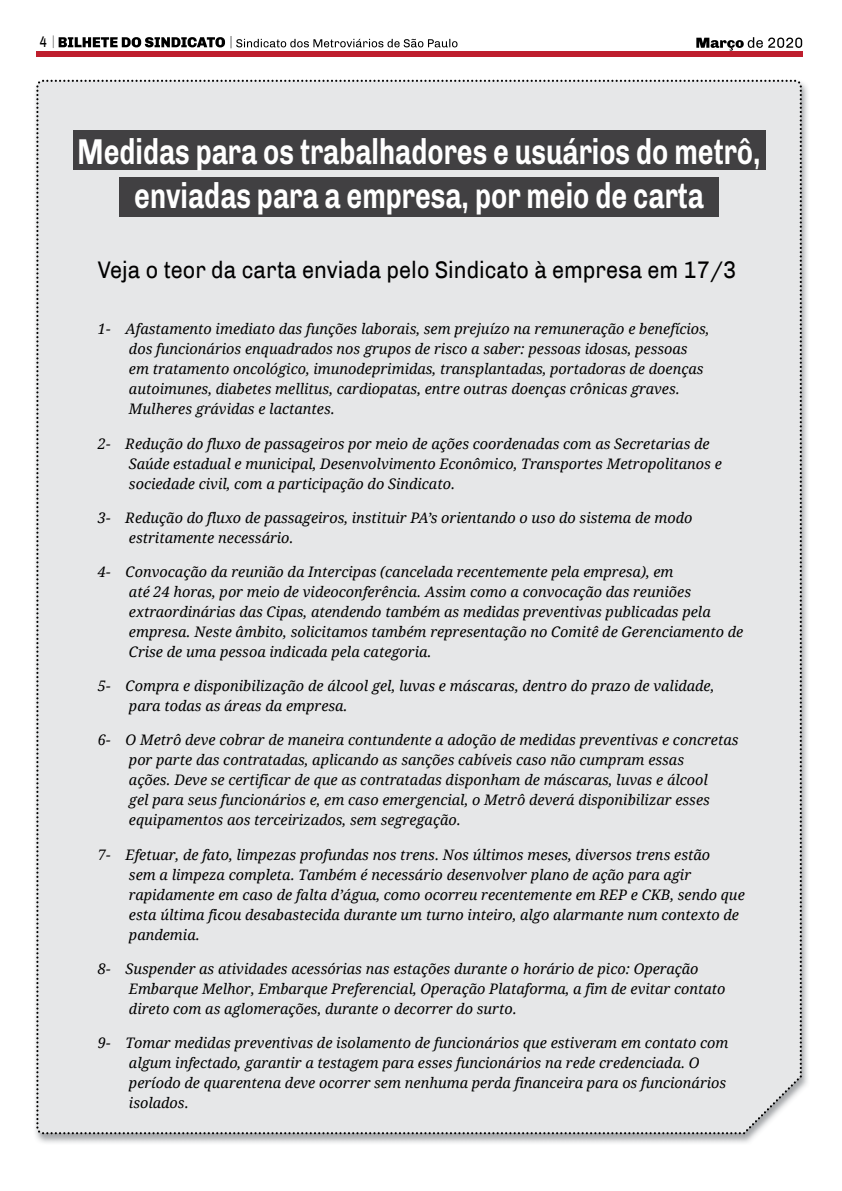
<style>
.page{position:relative;width:842px;height:1191px;background:#fff}
.page>*{position:absolute;margin:0;border:0;box-sizing:border-box;transform-origin:0 0}
.t1{font:700 36px/43.2px "Chivo";color:#fff;text-align:center;scale:.75 1}
.t2{font:24px "Chivo";color:#000;scale:.9 1}
.t3{font:15px "Chivo";color:#000;scale:.83 1}
.t4{font:italic 14.5px/20px "Droid Serif";color:#000}
.s1{font-family:"Exo";font-weight:200}
</style>
<div class="page">
<div style="left:36px;top:80px;width:766px;height:1054px;background:#e6e7e8"></div>
<div style="left:119px;top:177px;width:599px;height:40px;background:#414042"></div>
<div style="left:73px;top:130px;width:692px;height:40px;background:#414042"></div>
<svg style="left:59px;top:36px;width:398px;height:12px"></svg>
<svg style="left:696px;top:37px;width:106px;height:14px"></svg>
<div style="left:36px;top:52px;width:767px;height:5px;background:#be1e2d"></div>
<p class="t3" style="left:39px;top:33px;width:20px">4 <span class="s1">|</span></p>
<h1 class="t1" style="left:78px;top:130px;width:912px">Medidas para os trabalhadores e usuários do metrô, enviadas para a empresa, por meio de carta</h1>
<h2 class="t2" style="left:98px;top:255px;width:711px">Veja o teor da carta enviada pelo Sindicato à empresa em 17/3</h2>
<p class="t4" style="left:129px;top:319px;width:582px;text-indent:-31px">1- Afastamento imediato das funções laborais, sem prejuízo na remuneração e benefícios, dos funcionários enquadrados nos grupos de risco a saber: pessoas idosas, pessoas em tratamento oncológico, imunodeprimidas, transplantadas, portadoras de doenças autoimunes, diabetes mellitus, cardiopatas, entre outras doenças crônicas graves.<br>Mulheres grávidas e lactantes.</p>
<p class="t4" style="left:129px;top:433px;width:594px;text-indent:-31px">2- Redução do fluxo de passageiros por meio de ações coordenadas com as Secretarias de<br>Saúde estadual e municipal, Desenvolvimento Econômico, Transportes Metropolitanos e sociedade civil, com a participação do Sindicato.</p>
<p class="t4" style="left:129px;top:508px;width:565px;text-indent:-31px">3- Redução do fluxo de passageiros, instituir PA’s orientando o uso do sistema de modo estritamente necessário.</p>
<p class="t4" style="left:129px;top:562px;width:616px;text-indent:-31px">4- Convocação da reunião da Intercipas (cancelada recentemente pela empresa), em<br>até 24 horas, por meio de videoconferência. Assim como a convocação das reuniões extraordinárias das Cipas, atendendo também as medidas preventivas publicadas pela empresa. Neste âmbito, solicitamos também representação no Comitê de Gerenciamento de Crise de uma pessoa indicada pela categoria.</p>
<p class="t4" style="left:129px;top:676px;width:587px;text-indent:-31px">5- Compra e disponibilização de álcool gel, luvas e máscaras, dentro do prazo de validade, para todas as áreas da empresa.</p>
<p class="t4" style="left:129px;top:730px;width:611px;text-indent:-31px">6- O Metrô deve cobrar de maneira contundente a adoção de medidas preventivas e concretas por parte das contratadas, aplicando as sanções cabíveis caso não cumpram essas<br>ações. Deve se certificar de que as contratadas disponham de máscaras, luvas e álcool<br>gel para seus funcionários e, em caso emergencial, o Metrô deverá disponibilizar esses equipamentos aos terceirizados, sem segregação.</p>
<p class="t4" style="left:129px;top:844px;width:617px;text-indent:-31px">7- Efetuar, de fato, limpezas profundas nos trens. Nos últimos meses, diversos trens estão<br>sem a limpeza completa. Também é necessário desenvolver plano de ação para agir rapidamente em caso de falta d’água, como ocorreu recentemente em REP e CKB, sendo que esta última ficou desabastecida durante um turno inteiro, algo alarmante num contexto de pandemia.</p>
<p class="t4" style="left:129px;top:958px;width:598px;text-indent:-31px">8- Suspender as atividades acessórias nas estações durante o horário de pico: Operação<br>Embarque Melhor, Embarque Preferencial, Operação Plataforma, a fim de evitar contato direto com as aglomerações, durante o decorrer do surto.</p>
<p class="t4" style="left:129px;top:1033px;width:601px;text-indent:-31px">9- Tomar medidas preventivas de isolamento de funcionários que estiveram em contato com algum infectado, garantir a testagem para esses funcionários na rede credenciada. O período de quarentena deve ocorrer sem nenhuma perda financeira para os funcionários isolados.</p>
</div>
